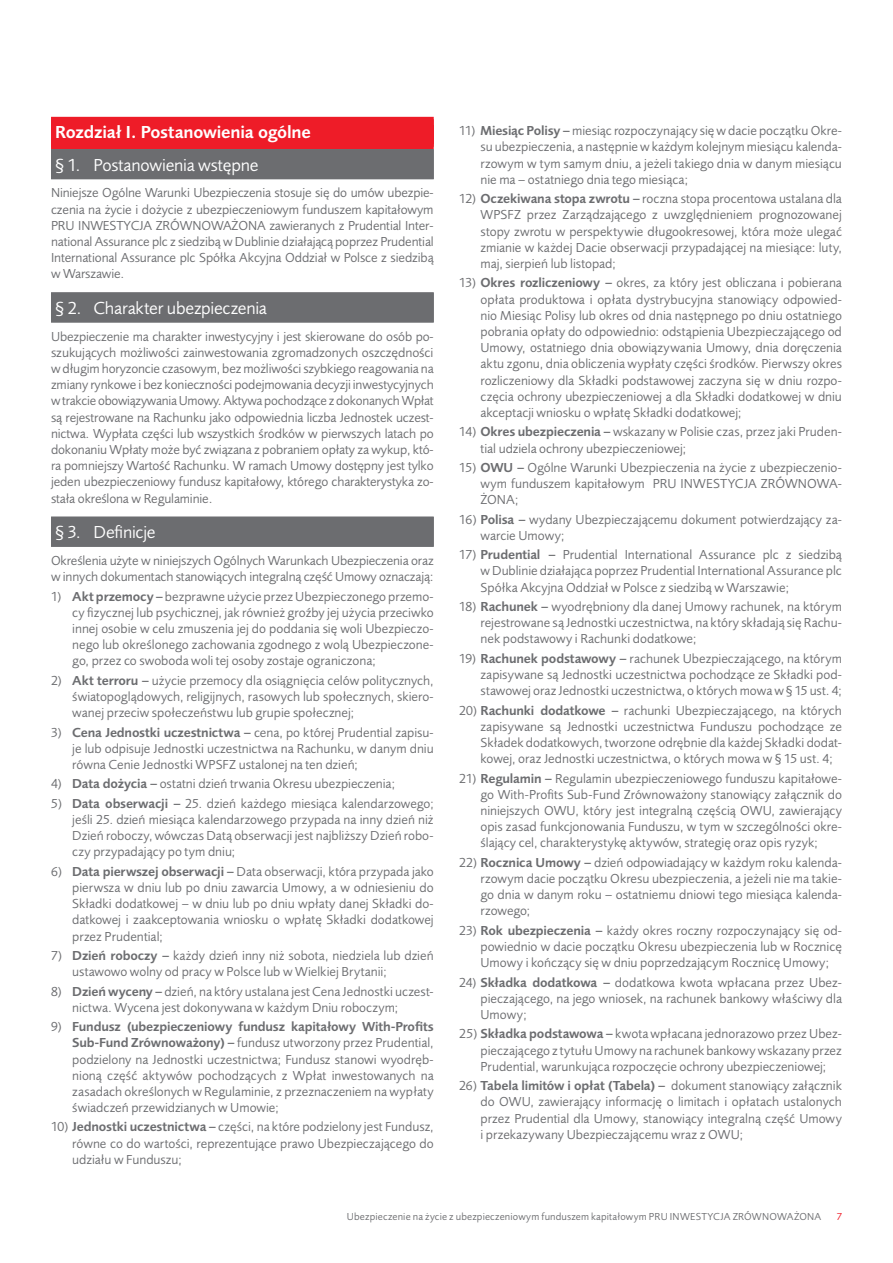
<style>
.page{position:relative;width:893px;height:1263px;background:#fff}
.page>*{position:absolute;margin:0;border:0;box-sizing:border-box;transform-origin:0 0}
.t1{font:18px "Pru Sans OT2";letter-spacing:-.01em;color:#fff}
.Rozdział_czerwony{font:600 18px "Pru Sans OT2";letter-spacing:-.01em;color:#fff}
.tekst{font:13.5px/16.2px "Pru Sans OT2";color:#6c6d70;text-align:justify}
.t2{font:10.5px "Pru Sans OT2";letter-spacing:.015em;color:#6c6d70}
.t3{font:10.5px "Pru Sans OT2";color:#ee1c28}
.s1{font-weight:600}
</style>
<div class="page">
<div style="left:51px;top:117px;width:383px;height:30px;background:#ee1c28"></div>
<div style="left:51px;top:119px;width:383px;height:30px;background:#ee1c28"></div>
<div style="left:51px;top:149px;width:383px;height:30px;background:#6c6d70"></div>
<div style="left:51px;top:292px;width:383px;height:30px;background:#868689"></div>
<div style="left:51px;top:293px;width:383px;height:30px;background:#6c6d70"></div>
<div style="left:51px;top:517px;width:383px;height:30px;background:#6c6d70"></div>
<p class="Rozdział_czerwony" style="left:55px;top:122px;width:257px">Rozdział I. Postanowienia ogólne</p>
<p class="t1" style="left:55px;top:154px;width:205px">§ 1. Postanowienia wstępne</p>
<p class="tekst" style="left:51px;top:185px;width:384px">Niniejsze Ogólne Warunki Ubezpieczenia stosuje się do umów ubezpie&shy;czenia na życie i dożycie z ubezpieczeniowym funduszem kapitałowym PRU INWESTYCJA ZRÓWNOWAŻONA zawieranych z Prudential Inter&shy;national Assurance plc z siedzibą w Dublinie działającą poprzez Prudential International Assurance plc Spółka Akcyjna Oddział w Polsce z siedzibą w Warszawie.</p>
<p class="t1" style="left:55px;top:297px;width:213px">§ 2. Charakter ubezpieczenia</p>
<p class="tekst" style="left:51px;top:328px;width:384px">Ubezpieczenie ma charakter inwestycyjny i jest skierowane do osób po&shy;szukujących możliwości zainwestowania zgromadzonych oszczędności w długim horyzoncie czasowym, bez możliwości szybkiego reagowania na zmiany rynkowe i bez konieczności podejmowania decyzji inwestycyjnych w trakcie obowiązywania Umowy. Aktywa pochodzące z dokonanych Wpłat są rejestrowane na Rachunku jako odpowiednia liczba Jednostek uczest&shy;nictwa. Wypłata części lub wszystkich środków w pierwszych latach po dokonaniu Wpłaty może być związana z pobraniem opłaty za wykup, któ&shy;ra pomniejszy Wartość Rachunku. W ramach Umowy dostępny jest tylko jeden ubezpieczeniowy fundusz kapitałowy, którego charakterystyka zo&shy;stała określona w Regulaminie.</p>
<p class="t1" style="left:55px;top:522px;width:102px">§ 3. Definicje</p>
<p class="tekst" style="left:51px;top:552px;width:384px">Określenia użyte w niniejszych Ogólnych Warunkach Ubezpieczenia oraz w innych dokumentach stanowiących integralną część Umowy oznaczają:</p>
<p class="tekst" style="left:72px;top:588px;width:363px;text-indent:-21px">1) <span class="s1">Akt przemocy –</span> bezprawne użycie przez Ubezpieczonego przemo&shy;cy fizycznej lub psychicznej, jak również groźby jej użycia przeciwko innej osobie w celu zmuszenia jej do poddania się woli Ubezpieczo&shy;nego lub określonego zachowania zgodnego z wolą Ubezpieczone&shy;go, przez co swoboda woli tej osoby zostaje ograniczona;</p>
<p class="tekst" style="left:72px;top:672px;width:363px;text-indent:-21px">2) <span class="s1">Akt terroru –</span> użycie przemocy dla osiągnięcia celów politycznych, światopoglądowych, religijnych, rasowych lub społecznych, skiero&shy;wanej przeciw społeczeństwu lub grupie społecznej;</p>
<p class="tekst" style="left:72px;top:724px;width:363px;text-indent:-21px">3) <span class="s1">Cena Jednostki uczestnictwa –</span> cena, po której Prudential zapisu&shy;je lub odpisuje Jednostki uczestnictwa na Rachunku, w danym dniu równa Cenie Jednostki WPSFZ ustalonej na ten dzień;</p>
<p class="tekst" style="left:51px;top:776px;width:346px">4) <span class="s1">Data dożycia –</span> ostatni dzień trwania Okresu ubezpieczenia;</p>
<p class="tekst" style="left:72px;top:795px;width:363px;text-indent:-21px">5) <span class="s1">Data obserwacji –</span> 25. dzień każdego miesiąca kalendarzowego; jeśli 25. dzień miesiąca kalendarzowego przypada na inny dzień niż Dzień roboczy, wówczas Datą obserwacji jest najbliższy Dzień robo&shy;czy przypadający po tym dniu;</p>
<p class="tekst" style="left:72px;top:863px;width:363px;text-indent:-21px">6) <span class="s1">Data pierwszej obserwacji –</span> Data obserwacji, która przypada jako pierwsza w dniu lub po dniu zawarcia Umowy, a w odniesieniu do Składki dodatkowej – w dniu lub po dniu wpłaty danej Składki do&shy;datkowej i zaakceptowania wniosku o wpłatę Składki dodatkowej przez Prudential;</p>
<p class="tekst" style="left:72px;top:947px;width:363px;text-indent:-21px">7) <span class="s1">Dzień roboczy –</span> każdy dzień inny niż sobota, niedziela lub dzień ustawowo wolny od pracy w Polsce lub w Wielkiej Brytanii;</p>
<p class="tekst" style="left:72px;top:983px;width:363px;text-indent:-21px">8) <span class="s1">Dzień wyceny –</span> dzień, na który ustalana jest Cena Jednostki uczest&shy;nictwa. Wycena jest dokonywana w każdym Dniu roboczym;</p>
<p class="tekst" style="left:72px;top:1018px;width:363px;text-indent:-21px">9) <span class="s1">Fundusz (ubezpieczeniowy fundusz kapitałowy With-Profits Sub-Fund Zrównoważony) –</span> fundusz utworzony przez Prudential, podzielony na Jednostki uczestnictwa; Fundusz stanowi wyodręb&shy;nioną część aktywów pochodzących z Wpłat inwestowanych na zasadach określonych w Regulaminie, z przeznaczeniem na wypłaty świadczeń przewidzianych w Umowie;</p>
<p class="tekst" style="left:72px;top:1119px;width:363px;text-indent:-21px">10) <span class="s1">Jednostki uczestnictwa –</span> części, na które podzielony jest Fundusz, równe co do wartości, reprezentujące prawo Ubezpieczającego do udziału w Funduszu;</p>
<p class="tekst" style="left:480px;top:122px;width:363px;text-indent:-21px">11) <span class="s1">Miesiąc Polisy –</span> miesiąc rozpoczynający się w dacie początku Okre&shy;su ubezpieczenia, a następnie w każdym kolejnym miesiącu kalenda&shy;rzowym w tym samym dniu, a jeżeli takiego dnia w danym miesiącu nie ma – ostatniego dnia tego miesiąca;</p>
<p class="tekst" style="left:480px;top:190px;width:363px;text-indent:-21px">12) <span class="s1">Oczekiwana stopa zwrotu –</span> roczna stopa procentowa ustalana dla WPSFZ przez Zarządzającego z uwzględnieniem prognozowanej stopy zwrotu w perspektywie długookresowej, która może ulegać zmianie w każdej Dacie obserwacji przypadającej na miesiące: luty, maj, sierpień lub listopad;</p>
<p class="tekst" style="left:480px;top:275px;width:363px;text-indent:-21px">13) <span class="s1">Okres rozliczeniowy –</span> okres, za który jest obliczana i pobierana opłata produktowa i opłata dystrybucyjna stanowiący odpowied&shy;nio Miesiąc Polisy lub okres od dnia następnego po dniu ostatniego pobrania opłaty do odpowiednio: odstąpienia Ubezpieczającego od Umowy, ostatniego dnia obowiązywania Umowy, dnia doręczenia aktu zgonu, dnia obliczenia wypłaty części środków. Pierwszy okres rozliczeniowy dla Składki podstawowej zaczyna się w dniu rozpo&shy;częcia ochrony ubezpieczeniowej a dla Składki dodatkowej w dniu akceptacji wniosku o wpłatę Składki dodatkowej;</p>
<p class="tekst" style="left:480px;top:424px;width:363px;text-indent:-21px">14) <span class="s1">Okres ubezpieczenia –</span> wskazany w Polisie czas, przez jaki Pruden&shy;tial udziela ochrony ubezpieczeniowej;</p>
<p class="tekst" style="left:480px;top:459px;width:363px;text-indent:-21px">15) <span class="s1">OWU –</span> Ogólne Warunki Ubezpieczenia na życie z ubezpieczenio&shy;wym funduszem kapitałowym PRU INWESTYCJA ZRÓWNOWA-ŻONA;</p>
<p class="tekst" style="left:480px;top:511px;width:363px;text-indent:-21px">16) <span class="s1">Polisa –</span> wydany Ubezpieczającemu dokument potwierdzający za&shy;warcie Umowy;</p>
<p class="tekst" style="left:480px;top:547px;width:363px;text-indent:-21px">17) <span class="s1">Prudential –</span> Prudential International Assurance plc z siedzibą w Dublinie działająca poprzez Prudential International Assurance plc Spółka Akcyjna Oddział w Polsce z siedzibą w Warszawie;</p>
<p class="tekst" style="left:480px;top:598px;width:363px;text-indent:-21px">18) <span class="s1">Rachunek –</span> wyodrębniony dla danej Umowy rachunek, na którym rejestrowane są Jednostki uczestnictwa, na który składają się Rachu&shy;nek podstawowy i Rachunki dodatkowe;</p>
<p class="tekst" style="left:480px;top:650px;width:363px;text-indent:-21px">19) <span class="s1">Rachunek podstawowy –</span> rachunek Ubezpieczającego, na którym zapisywane są Jednostki uczestnictwa pochodzące ze Składki pod&shy;stawowej oraz Jednostki uczestnictwa, o których mowa w § 15 ust. 4;</p>
<p class="tekst" style="left:480px;top:702px;width:363px;text-indent:-21px">20) <span class="s1">Rachunki dodatkowe –</span> rachunki Ubezpieczającego, na których zapisywane są Jednostki uczestnictwa Funduszu pochodzące ze Składek dodatkowych, tworzone odrębnie dla każdej Składki dodat&shy;kowej, oraz Jednostki uczestnictwa, o których mowa w § 15 ust. 4;</p>
<p class="tekst" style="left:480px;top:770px;width:363px;text-indent:-21px">21) <span class="s1">Regulamin –</span> Regulamin ubezpieczeniowego funduszu kapitałowe&shy;go With-Profits Sub-Fund Zrównoważony stanowiący załącznik do niniejszych OWU, który jest integralną częścią OWU, zawierający opis zasad funkcjonowania Funduszu, w tym w szczególności okre&shy;ślający cel, charakterystykę aktywów, strategię oraz opis ryzyk;</p>
<p class="tekst" style="left:480px;top:854px;width:363px;text-indent:-21px">22) <span class="s1">Rocznica Umowy –</span> dzień odpowiadający w każdym roku kalenda&shy;rzowym dacie początku Okresu ubezpieczenia, a jeżeli nie ma takie&shy;go dnia w danym roku – ostatniemu dniowi tego miesiąca kalenda&shy;rzowego;</p>
<p class="tekst" style="left:480px;top:922px;width:363px;text-indent:-21px">23) <span class="s1">Rok ubezpieczenia –</span> każdy okres roczny rozpoczynający się od&shy;powiednio w dacie początku Okresu ubezpieczenia lub w Rocznicę Umowy i kończący się w dniu poprzedzającym Rocznicę Umowy;</p>
<p class="tekst" style="left:480px;top:974px;width:363px;text-indent:-21px">24) <span class="s1">Składka dodatkowa –</span> dodatkowa kwota wpłacana przez Ubez&shy;pieczającego, na jego wniosek, na rachunek bankowy właściwy dla Umowy;</p>
<p class="tekst" style="left:480px;top:1026px;width:363px;text-indent:-21px">25) <span class="s1">Składka podstawowa –</span> kwota wpłacana jednorazowo przez Ubez&shy;pieczającego z tytułu Umowy na rachunek bankowy wskazany przez Prudential, warunkująca rozpoczęcie ochrony ubezpieczeniowej;</p>
<p class="tekst" style="left:480px;top:1077px;width:363px;text-indent:-21px">26) <span class="s1">Tabela limitów i opłat (Tabela) –</span> dokument stanowiący załącznik do OWU, zawierający informację o limitach i opłatach ustalonych przez Prudential dla Umowy, stanowiący integralną część Umowy i przekazywany Ubezpieczającemu wraz z OWU;</p>
<p class="t2" style="left:347px;top:1211px;width:476px">Ubezpieczenie na życie z ubezpieczeniowym funduszem kapitałowym PRU INWESTYCJA ZRÓWNOWAŻONA</p>
<p class="t3" style="left:837px;top:1211px;width:7px">7</p>
</div>
